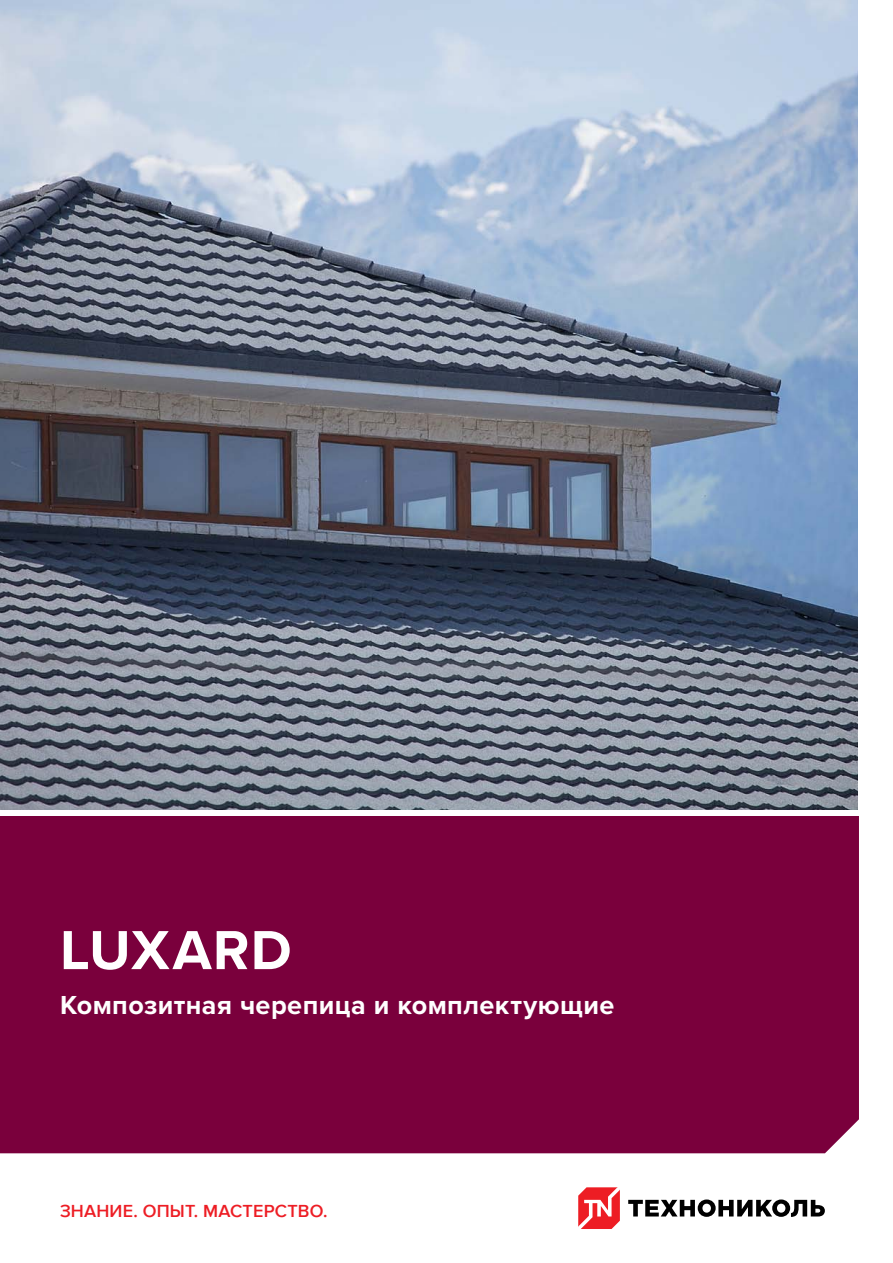
<style>
.page{position:relative;width:893px;height:1263px;background:#fff}
.page>*{position:absolute;margin:0;border:0;box-sizing:border-box;transform-origin:0 0}
.t1{font:700 57px "Proxima Nova";letter-spacing:.02em;color:#fff}
.t2{font:700 27px "Proxima Nova";letter-spacing:.015em;color:#fff}
.t3{font:600 18px "Proxima Nova";letter-spacing:.01em;color:#ed1d24}
</style>
<div class="page">
<div style="left:0;top:816px;width:859px;height:337px;background:#7a003c"></div>
<img style="left:0;top:0;width:858px;height:810px">
<svg style="left:578px;top:1187px;width:42px;height:42px"></svg>
<svg style="left:628px;top:1199px;width:197px;height:18px"></svg>
<h1 class="t1" style="left:60px;top:916px;width:233px">LUXARD</h1>
<p class="t2" style="left:60px;top:989px;width:556px">Композитная черепица и комплектующие</p>
<p class="t3" style="left:60px;top:1200px;width:269px">ЗНАНИЕ. ОПЫТ. МАСТЕРСТВО.</p>
</div>
